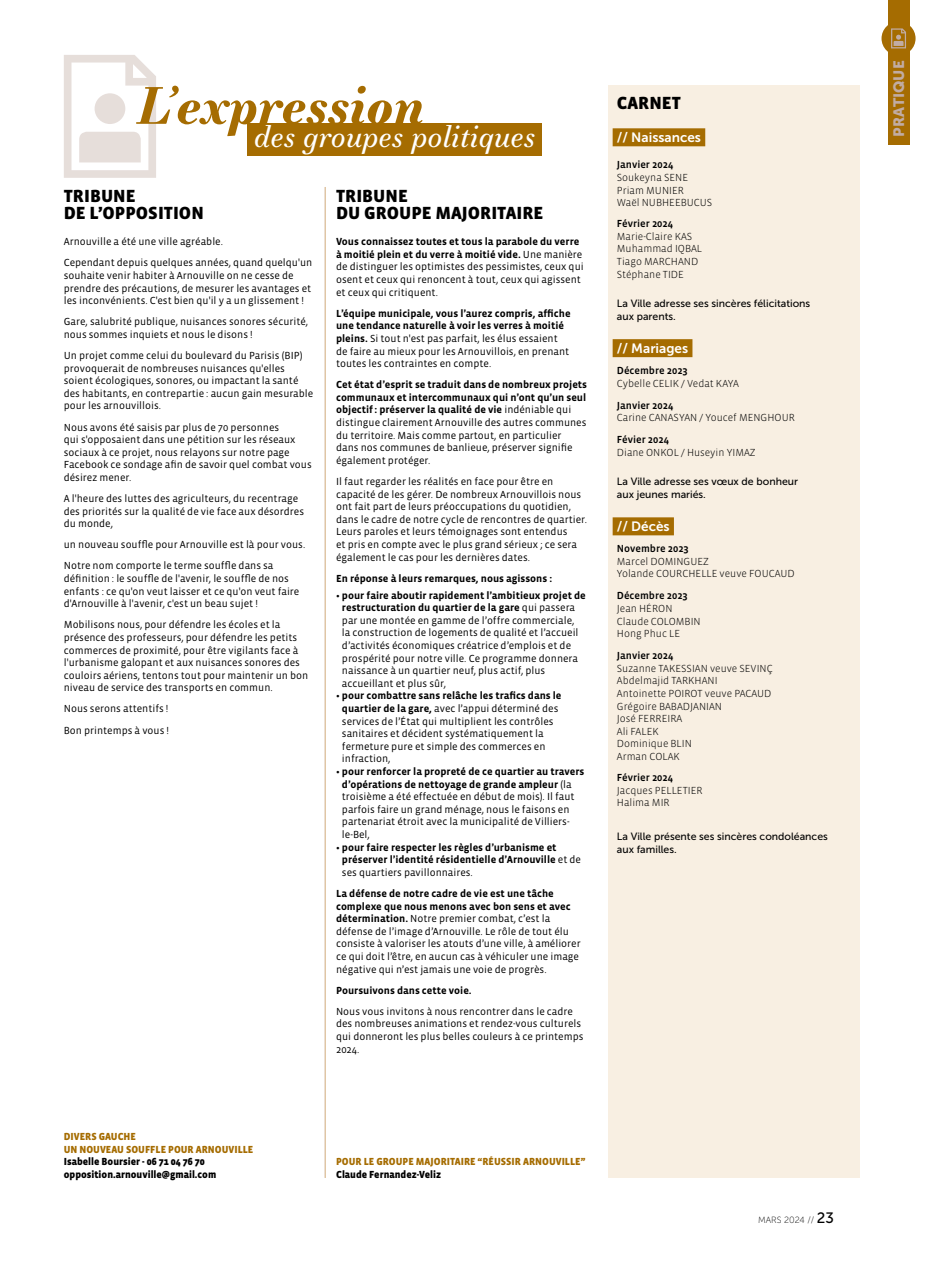
<style>
.page{position:relative;width:936px;height:1263px;background:#fff}
.page>*{position:absolute;margin:0;border:0;box-sizing:border-box;transform-origin:0 0}
.t1{font:italic 700 51px "Essonnes Text";color:#a56c01}
.t2{font:italic 29.25px "Essonnes Text";color:#fff}
.t3{font:900 18px/16.5px "Vista Sans OTCE";color:#000}
.t4{font:15px "Museo Sans 900";color:#c1aca4}
.t5{font:13.5px "Museo Sans 700";color:#fff}
.t6{font:10.5px/12.6px "Vista Sans OTCE";color:#000}
.t7{font:300 10.5px/12.6px "Vista Sans OTCE";color:#000}
.t8{font:700 10.5px/12.6px "Vista Sans OTCE";color:#000}
.t9{font:10.5px/12.6px "Museo Sans 500";color:#000}
.t10{font:500 10.5px "Vista Sans OTCE";color:#000}
.t11{font:900 10.5px/12.6px "Vista Sans OTCE";color:#a56c01;scale:.95 1}
.t12{font:900 10.5px/12.6px "Vista Sans OTCE";color:#000;scale:.95 1}
.t13{font:9px "Museo Sans 100";color:#000}
.s1{font-weight:700}
.s2{font-weight:400}
.s3{font-family:"Museo Sans 500";font-size:15px}
</style>
<div class="page">
<div style="left:887px;top:0;width:22px;height:145px;background:#a56c01"></div>
<div style="left:881px;top:21px;width:34px;height:34px;background:#a56c01;border-radius:50%"></div>
<svg style="left:891px;top:28px;width:15px;height:20px"></svg>
<svg style="left:64px;top:55px;width:92px;height:123px"></svg>
<div style="left:95px;top:93px;width:30px;height:31px;background:#e6deda;border-radius:50%"></div>
<div style="left:608px;top:85px;width:251px;height:1093px;background:#f8efe2"></div>
<div style="left:612px;top:128px;width:93px;height:18px;background:#a56c01"></div>
<div style="left:612px;top:339px;width:80px;height:18px;background:#a56c01"></div>
<div style="left:612px;top:517px;width:62px;height:18px;background:#a56c01"></div>
<hr style="left:325px;top:187px;width:1px;height:991px;background:#e6c99d">
<div style="left:247px;top:123px;width:295px;height:33px;background:#a56c01"></div>
<h1 class="t1" style="left:138px;top:69px;width:288px">L’expression</h1>
<h2 class="t2" style="left:254px;top:116px;width:282px">des groupes politiques</h2>
<h3 class="t3" style="left:64px;top:188px;width:141px">TRIBUNE<br>DE L’OPPOSITION</h3>
<h3 class="t3" style="left:336px;top:188px;width:209px">TRIBUNE<br>DU GROUPE MAJORITAIRE</h3>
<p class="t6" style="left:64px;top:231px;width:250px;line-height:21.1px">Arnouville a été une ville agréable.<br>Cependant depuis quelques années, quand quelqu'un</p>
<p class="t6" style="left:64px;top:269px;width:249px">souhaite venir habiter à Arnouville on ne cesse de prendre des précautions, de mesurer les avantages et les inconvénients. C'est bien qu'il y a un glissement !</p>
<p class="t6" style="left:64px;top:315px;width:246px">Gare, salubrité publique, nuisances sonores sécurité, nous sommes inquiets et nous le disons !</p>
<p class="t6" style="left:64px;top:349px;width:251px">Un projet comme celui du boulevard du Parisis (BIP) provoquerait de nombreuses nuisances qu'elles soient écologiques, sonores, ou impactant la santé des habitants, en contrepartie : aucun gain mesurable pour les arnouvillois.</p>
<p class="t6" style="left:64px;top:421px;width:249px">Nous avons été saisis par plus de 70 personnes<br>qui s'opposaient dans une pétition sur les réseaux sociaux à ce projet, nous relayons sur notre page Facebook ce sondage afin de savoir quel combat vous désirez mener.</p>
<p class="t6" style="left:64px;top:492px;width:242px">A l'heure des luttes des agriculteurs, du recentrage des priorités sur la qualité de vie face aux désordres du monde,</p>
<p class="t6" style="left:64px;top:534px;width:243px;line-height:21.1px">un nouveau souffle pour Arnouville est là pour vous.<br>Notre nom comporte le terme souffle dans sa</p>
<p class="t6" style="left:64px;top:572px;width:237px">définition : le souffle de l'avenir, le souffle de nos enfants : ce qu'on veut laisser et ce qu'on veut faire d'Arnouville à l'avenir, c'est un beau sujet !</p>
<p class="t6" style="left:64px;top:618px;width:246px">Mobilisons nous, pour défendre les écoles et la présence des professeurs, pour défendre les petits commerces de proximité, pour être vigilants face à l'urbanisme galopant et aux nuisances sonores des couloirs aériens, tentons tout pour maintenir un bon niveau de service des transports en commun.</p>
<p class="t6" style="left:64px;top:698px;width:107px;line-height:21.1px">Nous serons attentifs !<br>Bon printemps à vous !</p>
<p class="t6" style="left:336px;top:235px;width:249px"><span class="s1">Vous connaissez toutes et tous la parabole du verre à moitié plein et du verre à moitié vide.</span> Une manière de distinguer les optimistes des pessimistes, ceux qui osent et ceux qui renoncent à tout, ceux qui agissent et ceux qui critiquent.</p>
<p class="t6" style="left:336px;top:307px;width:236px"><span class="s1">L’équipe municipale, vous l’aurez compris, affiche une tendance naturelle à voir les verres à moitié pleins.</span> Si tout n'est pas parfait, les élus essaient de faire au mieux pour les Arnouvillois, en prenant toutes les contraintes en compte.</p>
<p class="t6" style="left:336px;top:378px;width:252px"><span class="s1">Cet état d’esprit se traduit dans de nombreux projets communaux et intercommunaux qui n’ont qu’un seul objectif: préserver la qualité de vie</span> indéniable qui distingue clairement Arnouville des autres communes du territoire. Mais comme partout, en particulier<br>dans nos communes de banlieue, préserver signifie également protéger.</p>
<p class="t6" style="left:336px;top:475px;width:252px">Il faut regarder les réalités en face pour être en capacité de les gérer. De nombreux Arnouvillois nous ont fait part de leurs préoccupations du quotidien, dans le cadre de notre cycle de rencontres de quartier.<br>Leurs paroles et leurs témoignages sont entendus<br>et pris en compte avec le plus grand sérieux ; ce sera également le cas pour les dernières dates.</p>
<p class="t8" style="left:336px;top:572px;width:218px">En réponse à leurs remarques, nous agissons :</p>
<p class="t6" style="left:342px;top:589px;width:245px;text-indent:-6px"><span class="s1">• pour faire aboutir rapidement l’ambitieux projet de restructuration du quartier de la gare</span> qui passera par une montée en gamme de l’offre commerciale,<br>la construction de logements de qualité et l’accueil d’activités économiques créatrice d’emplois et de prospérité pour notre ville. Ce programme donnera naissance à un quartier neuf, plus actif, plus accueillant et plus sûr,</p>
<p class="t6" style="left:342px;top:689px;width:221px;text-indent:-6px"><span class="s1">• pour combattre sans relâche les trafics dans le quartier de la gare,</span> avec l’appui déterminé des services de l’État qui multiplient les contrôles sanitaires et décident systématiquement la fermeture pure et simple des commerces en infraction,</p>
<p class="t6" style="left:342px;top:765px;width:244px;text-indent:-6px"><span class="s1">• pour renforcer la propreté de ce quartier au travers d’opérations de nettoyage de grande ampleur</span> (la troisième a été effectuée en début de mois). Il faut parfois faire un grand ménage, nous le faisons en partenariat étroit avec la municipalité de Villiers&shy;le-Bel,</p>
<p class="t8" style="left:342px;top:841px;width:241px;text-indent:-6px">• pour faire respecter les règles d’urbanisme et préserver l’identité résidentielle d’Arnouville <span class="s2">et de ses quartiers pavillonnaires.</span></p>
<p class="t6" style="left:336px;top:887px;width:246px"><span class="s1">La défense de notre cadre de vie est une tâche complexe que nous menons avec bon sens et avec détermination.</span> Notre premier combat, c’est la défense de l’image d’Arnouville. Le rôle de tout élu consiste à valoriser les atouts d’une ville, à améliorer ce qui doit l’être, en aucun cas à véhiculer une image négative qui n’est jamais une voie de progrès.</p>
<p class="t8" style="left:336px;top:984px;width:137px">Poursuivons dans cette voie.</p>
<p class="t6" style="left:336px;top:1005px;width:249px">Nous vous invitons à nous rencontrer dans le cadre des nombreuses animations et rendez-vous culturels qui donneront les plus belles couleurs à ce printemps 2024.</p>
<h3 class="t3" style="left:617px;top:94px;width:65px">CARNET</h3>
<p class="t5" style="left:617px;top:130px;width:86px">// Naissances</p>
<p class="t10" style="left:617px;top:159px;width:58px">Janvier 2024</p>
<p class="t7" style="left:617px;top:171px;width:97px">Soukeyna SENE<br>Priam MUNIER<br>Waël NUBHEEBUCUS</p>
<p class="t10" style="left:617px;top:218px;width:58px">Février 2024</p>
<p class="t7" style="left:617px;top:230px;width:87px">Marie-Claire KAS<br>Muhammad IQBAL<br>Tiago MARCHAND<br>Stéphane TIDE</p>
<p class="t9" style="left:617px;top:297px;width:195px">La Ville adresse ses sincères félicitations aux parents.</p>
<p class="t5" style="left:617px;top:341px;width:73px">// Mariages</p>
<p class="t10" style="left:617px;top:364px;width:72px">Décembre 2023</p>
<p class="t7" style="left:617px;top:377px;width:124px">Cybelle CELIK / Vedat KAYA</p>
<p class="t10" style="left:617px;top:399px;width:58px">Janvier 2024</p>
<p class="t7" style="left:617px;top:411px;width:179px">Carine CANASYAN / Youcef MENGHOUR</p>
<p class="t10" style="left:617px;top:434px;width:54px">Févier 2024</p>
<p class="t7" style="left:617px;top:446px;width:140px">Diane ONKOL / Huseyin YIMAZ</p>
<p class="t9" style="left:617px;top:475px;width:183px">La Ville adresse ses vœux de bonheur aux jeunes mariés.</p>
<p class="t5" style="left:617px;top:519px;width:54px">// Décès</p>
<p class="t10" style="left:617px;top:543px;width:73px">Novembre 2023</p>
<p class="t7" style="left:617px;top:555px;width:179px">Marcel DOMINGUEZ<br>Yolande COURCHELLE veuve FOUCAUD</p>
<p class="t10" style="left:617px;top:590px;width:72px">Décembre 2023</p>
<p class="t7" style="left:617px;top:602px;width:85px">Jean HÉRON<br>Claude COLOMBIN<br>Hong Phuc LE</p>
<p class="t10" style="left:617px;top:650px;width:58px">Janvier 2024</p>
<p class="t7" style="left:617px;top:662px;width:157px">Suzanne TAKESSIAN veuve SEVINÇ<br>Abdelmajid TARKHANI<br>Antoinette POIROT veuve PACAUD<br>Grégoire BABADJANIAN<br>José FERREIRA<br>Ali FALEK<br>Dominique BLIN<br>Arman COLAK</p>
<p class="t10" style="left:617px;top:772px;width:58px">Février 2024</p>
<p class="t7" style="left:617px;top:784px;width:87px">Jacques PELLETIER<br>Halima MIR</p>
<p class="t9" style="left:617px;top:830px;width:212px">La Ville présente ses sincères condoléances aux familles.</p>
<p class="t11" style="left:64px;top:1130px;width:201px">DIVERS GAUCHE<br>UN NOUVEAU SOUFFLE POUR ARNOUVILLE</p>
<p class="t12" style="left:64px;top:1155px;width:162px">Isabelle Boursier - 06 71 04 76 70 opposition.arnouville@gmail.com</p>
<p class="t11" style="left:336px;top:1155px;width:264px">POUR LE GROUPE MAJORITAIRE “RÉUSSIR ARNOUVILLE”</p>
<p class="t12" style="left:336px;top:1168px;width:112px">Claude Fernandez-Veliz</p>
<p class="t13" style="left:758px;top:1215px;width:77px">MARS 2024 // <span class="s3">23</span></p>
<h3 class="t4" style="left:890px;top:136px;width:77px;rotate:-90deg">PRATIQUE</h3>
</div>
